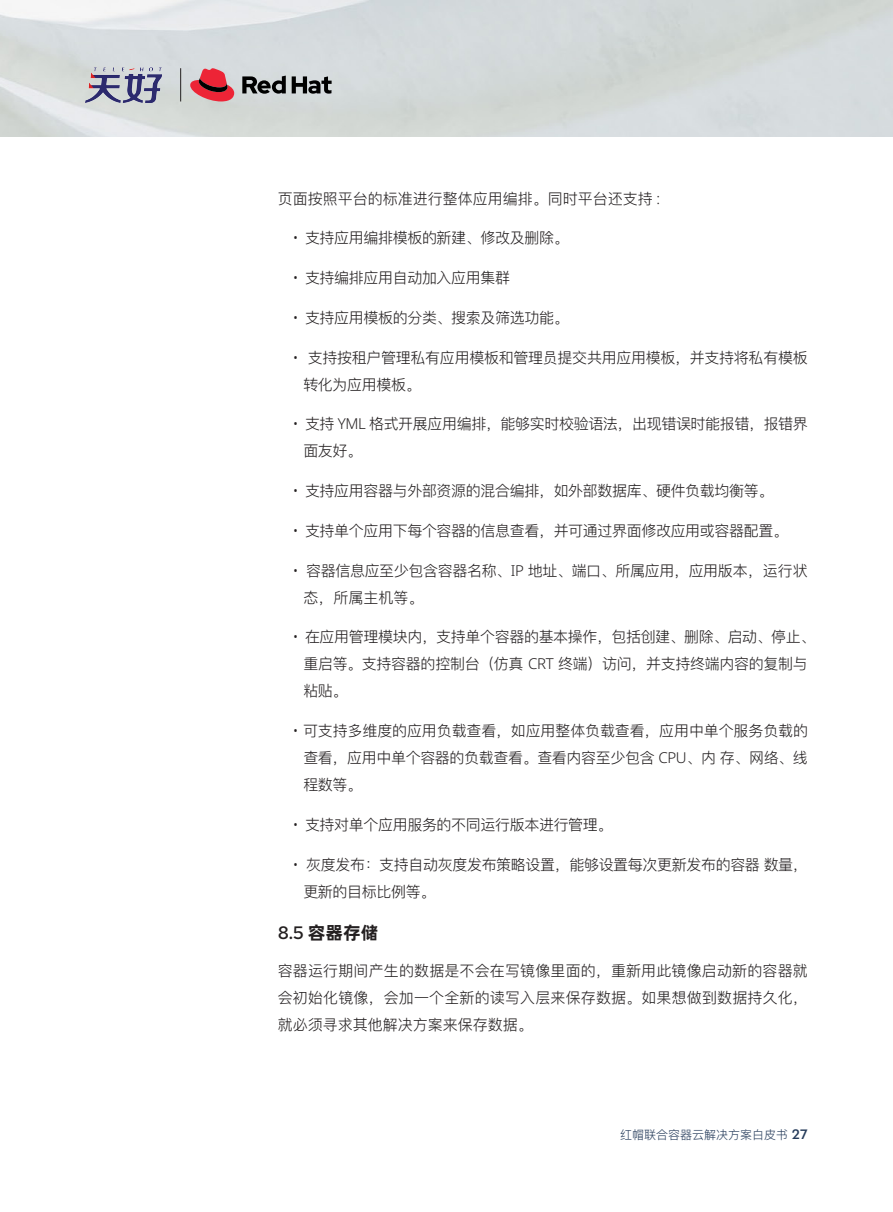
<style>
.page{position:relative;width:893px;height:1212px;background:#fff}
.page>*{position:absolute;margin:0;border:0;box-sizing:border-box;transform-origin:0 0}
.二级标题{font:18px "Alibaba Pu Hui Ti B";color:#231f20}
.内文带点缩进{font:15px/27px "Ping Fang SC Regular";letter-spacing:-.025em;color:#231f20}
.二级标题-2{font:15px/27px "Ping Fang SC Regular";color:#231f20;text-align:justify}
.t1{font:12px "Ping Fang SC Regular";color:#263c5b}
.s1{font-family:"Noto Sans";font-weight:300}
.s2{font-family:"Red Hat Text";font-weight:500}
.s3{font-family:"Neue Plak Text";font-weight:600;font-size:13.5px}
</style>
<div class="page">
<svg style="left:190px;top:68px;width:44px;height:33px"></svg>
<svg style="left:242px;top:76px;width:90px;height:18px;background:#696c6c"></svg>
<hr style="left:180px;top:68px;width:1px;height:33px;background:#231f20">
<img style="left:85px;top:67px;width:77px;height:36px">
<p class="二级标题-2" style="left:278px;top:185px;width:384px">页面按照平台的标准进行整体应用编排。同时平台还支持 <span class="s1">:</span></p>
<p class="内文带点缩进" style="left:293px;top:224px;width:277px"><span class="s1">•</span> 支持应用编排模板的新建、修改及删除。</p>
<p class="内文带点缩进" style="left:293px;top:264px;width:219px"><span class="s1">•</span> 支持编排应用自动加入应用集群</p>
<p class="内文带点缩进" style="left:293px;top:304px;width:277px"><span class="s1">•</span> 支持应用模板的分类、搜索及筛选功能。</p>
<p class="内文带点缩进" style="left:303px;top:344px;width:506px;text-indent:-11px"><span class="s1">•</span> 支持按租户管理私有应用模板和管理员提交共用应用模板，并支持将私有模板转化为应用模板。</p>
<p class="内文带点缩进" style="left:303px;top:411px;width:506px;text-indent:-11px"><span class="s1">•</span> 支持 <span class="s1">YML</span> 格式开展应用编排，能够实时校验语法，出现错误时能报错，报错界面友好。</p>
<p class="内文带点缩进" style="left:293px;top:477px;width:482px"><span class="s1">•</span> 支持应用容器与外部资源的混合编排，如外部数据库、硬件负载均衡等。</p>
<p class="内文带点缩进" style="left:293px;top:517px;width:497px"><span class="s1">•</span> 支持单个应用下每个容器的信息查看，并可通过界面修改应用或容器配置。</p>
<p class="内文带点缩进" style="left:303px;top:557px;width:506px;text-indent:-11px"><span class="s1">•</span> 容器信息应至少包含容器名称、<span class="s1">IP</span> 地址、端口、所属应用，应用版本，运行状态，所属主机等。</p>
<p class="内文带点缩进" style="left:303px;top:624px;width:514px;text-indent:-11px"><span class="s1">•</span> 在应用管理模块内，支持单个容器的基本操作，包括创建、删除、启动、停止、重启等。支持容器的控制台（仿真 <span class="s1">CRT</span> 终端）访问，并支持终端内容的复制与粘贴。</p>
<p class="内文带点缩进" style="left:303px;top:717px;width:506px;text-align:justify;text-indent:-11px"><span class="s1">•</span> 可支持多维度的应用负载查看，如应用整体负载查看，应用中单个服务负载的查看，应用中单个容器的负载查看。查看内容至少包含 <span class="s1">CPU</span>、内存、网络、线程数等。</p>
<p class="内文带点缩进" style="left:293px;top:811px;width:321px"><span class="s1">•</span> 支持对单个应用服务的不同运行版本进行管理。</p>
<p class="内文带点缩进" style="left:303px;top:851px;width:506px;text-indent:-11px"><span class="s1">•</span> 灰度发布：支持自动灰度发布策略设置，能够设置每次更新发布的容器数量，更新的目标比例等。</p>
<p class="二级标题" style="left:278px;top:918px;width:102px"><span class="s2">8.5</span> 容器存储</p>
<p class="二级标题-2" style="left:278px;top:957px;width:532px">容器运行期间产生的数据是不会在写镜像里面的，重新用此镜像启动新的容器就会初始化镜像，会加一个全新的读写入层来保存数据。如果想做到数据持久化，就必须寻求其他解决方案来保存数据。</p>
<p class="t1" style="left:620px;top:1127px;width:189px">红帽联合容器云解决方案白皮书 <span class="s3">27</span></p>
</div>
